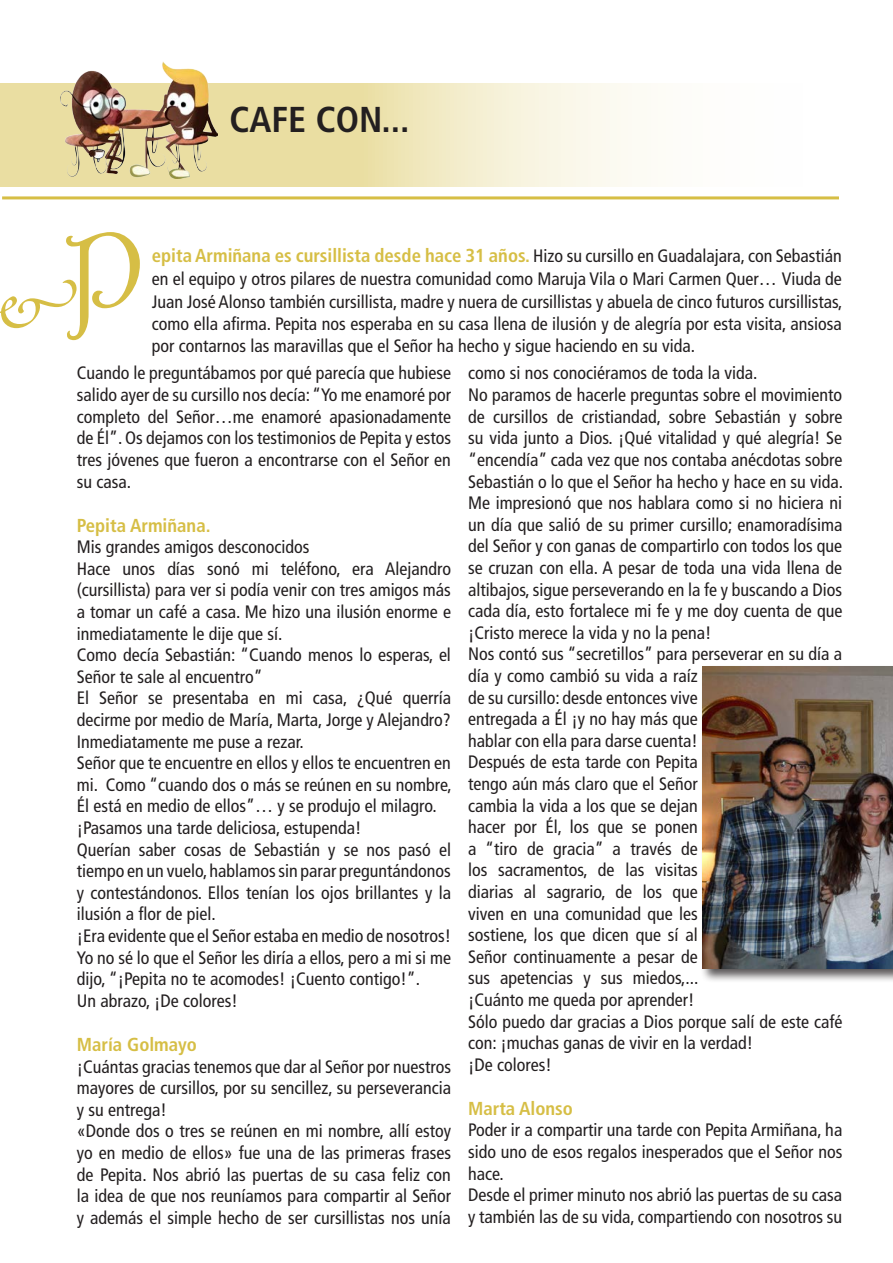
<style>
.page{position:relative;width:893px;height:1263px;background:#fff}
.page>*{position:absolute;margin:0;border:0;box-sizing:border-box;transform-origin:0 0}
.t1{font:126px "Harrington";color:#d6be45}
.t2{font:700 condensed 36px "Frutiger LT Std";color:#231f20}
.t3{font:700 condensed 18.75px "Frutiger LT Std";color:#d6be45}
.t4{font:condensed 18px/21.6px "Frutiger LT Std";color:#231f20;text-align:justify}
.s1{font-weight:400;font-size:18px;color:#231f20}
</style>
<div class="page">
<svg style="left:0;top:83px;width:647px;height:104px"></svg>
<hr style="left:2px;top:196px;width:837px;height:3px;background:#d6be45">
<img style="left:61px;top:61px;width:156px;height:117px">
<svg style="left:0;top:280px;width:77px;height:48px"></svg>
<div style="left:700px;top:664px;width:193px;height:319px;background:#231f20;opacity:.75"></div>
<img style="left:702px;top:666px;width:191px;height:302px">
<p class="t2" style="left:230px;top:98px;width:181px">CAFE CON...</p>
<p class="t1" style="left:63px;top:201px;width:86px">P</p>
<p class="t3" style="left:152px;top:245px;width:692px">epita Armiñana es cursillista desde hace 31 años. <span class="s1">Hizo su cursillo en Guadalajara, con Sebastián</span></p>
<p class="t4" style="left:152px;top:268px;width:692px;line-height:22.5px">en el equipo y otros pilares de nuestra comunidad como Maruja Vila o Mari Carmen Quer… Viuda de Juan José Alonso también cursillista, madre y nuera de cursillistas y abuela de cinco futuros cursillistas, como ella afirma. Pepita nos esperaba en su casa llena de ilusión y de alegría por esta visita, ansiosa</p>
<p class="t4" style="left:152px;top:335px;width:545px">por contarnos las maravillas que el Señor ha hecho y sigue haciendo en su vida.</p>
<p class="t4" style="left:77px;top:363px;width:376px">Cuando le preguntábamos por qué parecía que hubiese salido ayer de su cursillo nos decía: “Yo me enamoré por completo del Señor…me enamoré apasionadamente de Él”. Os dejamos con los testimonios de Pepita y estos tres jóvenes que fueron a encontrarse con el Señor en su casa.</p>
<p class="t3" style="left:77px;top:514px;width:135px">Pepita Armiñana.</p>
<p class="t4" style="left:77px;top:536px;width:234px">Mis grandes amigos desconocidos</p>
<p class="t4" style="left:77px;top:558px;width:376px">Hace unos días sonó mi teléfono, era Alejandro (cursillista) para ver si podía venir con tres amigos más a tomar un café a casa. Me hizo una ilusión enorme e inmediatamente le dije que sí.</p>
<p class="t4" style="left:77px;top:644px;width:376px">Como decía Sebastián: “Cuando menos lo esperas, el<br>Señor te sale al encuentro”</p>
<p class="t4" style="left:77px;top:687px;width:376px">El Señor se presentaba en mi casa, ¿Qué querría decirme por medio de María, Marta, Jorge y Alejandro?<br>Inmediatamente me puse a rezar.</p>
<p class="t4" style="left:77px;top:752px;width:376px">Señor que te encuentre en ellos y ellos te encuentren en mi. Como “cuando dos o más se reúnen en su nombre, Él está en medio de ellos”… y se produjo el milagro.</p>
<p class="t4" style="left:77px;top:817px;width:286px">¡Pasamos una tarde deliciosa, estupenda!</p>
<p class="t4" style="left:77px;top:839px;width:376px">Querían saber cosas de Sebastián y se nos pasó el tiempo en un vuelo, hablamos sin parar preguntándonos y contestándonos. Ellos tenían los ojos brillantes y la ilusión a flor de piel.</p>
<p class="t4" style="left:77px;top:925px;width:376px">¡Era evidente que el Señor estaba en medio de nosotros!</p>
<p class="t4" style="left:77px;top:947px;width:376px">Yo no sé lo que el Señor les diría a ellos, pero a mi si me dijo, “¡Pepita no te acomodes! ¡Cuento contigo!”.</p>
<p class="t4" style="left:77px;top:990px;width:162px">Un abrazo, ¡De colores!</p>
<p class="t3" style="left:77px;top:1033px;width:122px">María Golmayo</p>
<p class="t4" style="left:77px;top:1056px;width:376px">¡Cuántas gracias tenemos que dar al Señor por nuestros mayores de cursillos, por su sencillez, su perseverancia y su entrega!</p>
<p class="t4" style="left:77px;top:1120px;width:376px">«Donde dos o tres se reúnen en mi nombre, allí estoy yo en medio de ellos» fue una de las primeras frases de Pepita. Nos abrió las puertas de su casa feliz con la idea de que nos reuníamos para compartir al Señor y además el simple hecho de ser cursillistas nos unía</p>
<p class="t4" style="left:468px;top:363px;width:291px">como si nos conociéramos de toda la vida.</p>
<p class="t4" style="left:468px;top:384px;width:376px">No paramos de hacerle preguntas sobre el movimiento de cursillos de cristiandad, sobre Sebastián y sobre su vida junto a Dios. ¡Qué vitalidad y qué alegría! Se “encendía” cada vez que nos contaba anécdotas sobre Sebastián o lo que el Señor ha hecho y hace en su vida.</p>
<p class="t4" style="left:468px;top:492px;width:376px">Me impresionó que nos hablara como si no hiciera ni un día que salió de su primer cursillo; enamoradísima del Señor y con ganas de compartirlo con todos los que se cruzan con ella. A pesar de toda una vida llena de altibajos, sigue perseverando en la fe y buscando a Dios cada día, esto fortalece mi fe y me doy cuenta de que ¡Cristo merece la vida y no la pena!</p>
<p class="t4" style="left:468px;top:643px;width:376px;text-align:left">Nos contó sus “secretillos” para perseverar en su día a día y como cambió su vida a raíz<br>de su cursillo: desde entonces vive<br>entregada a Él ¡y no hay más que<br>hablar con ella para darse cuenta!</p>
<p class="t4" style="left:468px;top:751px;width:232px">Después de esta tarde con Pepita tengo aún más claro que el Señor cambia la vida a los que se dejan hacer por Él, los que se ponen a “tiro de gracia” a través de los sacramentos, de las visitas diarias al sagrario, de los que viven en una comunidad que les sostiene, los que dicen que sí al Señor continuamente a pesar de sus apetencias y sus miedos,... ¡Cuánto me queda por aprender!</p>
<p class="t4" style="left:468px;top:1011px;width:376px">Sólo puedo dar gracias a Dios porque salí de este café con: ¡muchas ganas de vivir en la verdad!</p>
<p class="t4" style="left:468px;top:1054px;width:85px">¡De colores!</p>
<p class="t3" style="left:468px;top:1097px;width:106px">Marta Alonso</p>
<p class="t4" style="left:468px;top:1119px;width:376px">Poder ir a compartir una tarde con Pepita Armiñana, ha sido uno de esos regalos inesperados que el Señor nos hace.</p>
<p class="t4" style="left:468px;top:1184px;width:376px">Desde el primer minuto nos abrió las puertas de su casa y también las de su vida, compartiendo con nosotros su</p>
</div>
